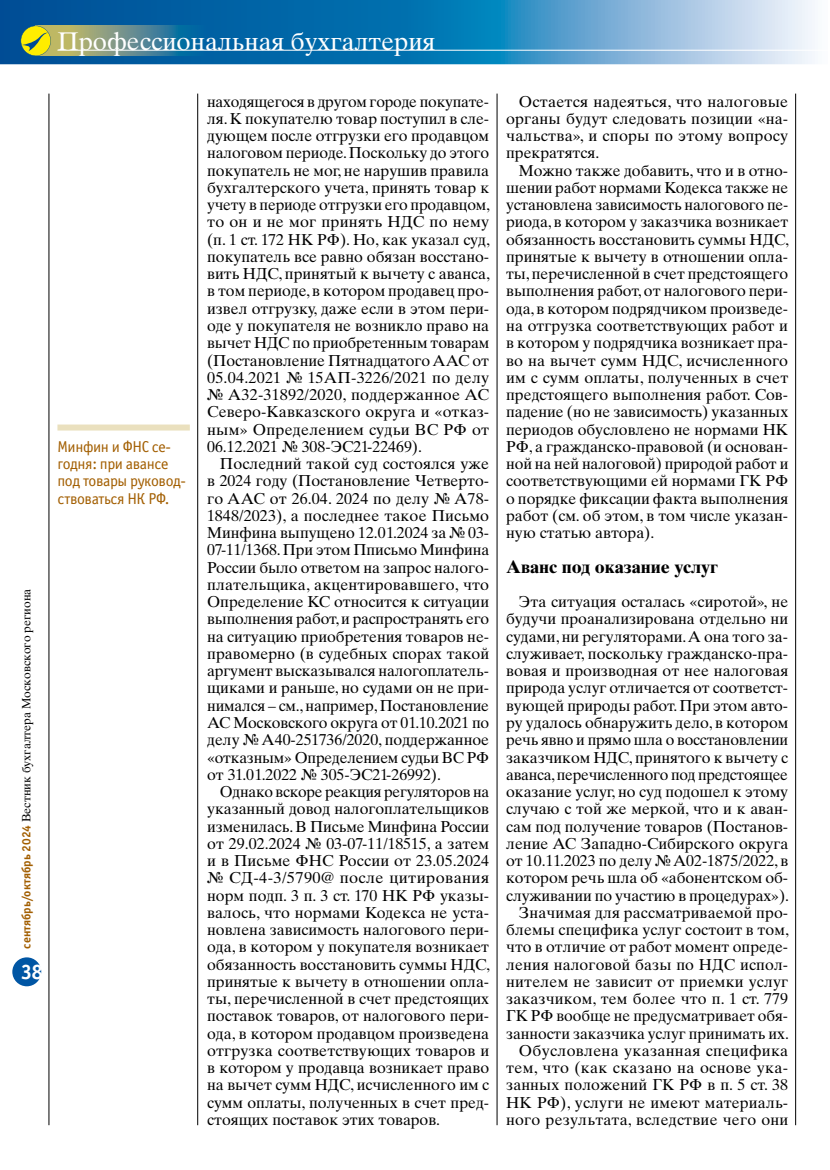
<style>
.page{position:relative;width:830px;height:1170px;background:#fff}
.page>*{position:absolute;margin:0;border:0;box-sizing:border-box;transform-origin:0 0}
.t1{font:25.5px "Times Ten Cyr Upright";color:#fff}
.t2{font:21px "Officina Sans Bold ITC";color:#fff}
.t3{font:700 18px "Times Ten Cyr";color:#000}
.t4{font:15.75px/17.2px "Times Ten Cyr Upright";color:#000;text-align:justify}
.t5{font:15.75px/17.2px "Officina Sans Book ITC";letter-spacing:-.025em;color:#a25e00}
.t6{font:12px "Times Ten Cyr Upright";color:#000}
.s1{font-family:"Officina Sans Bold ITC";color:#a25e00}
</style>
<div class="page">
<svg style="left:0;top:0;width:815px;height:64px;background:#408dbf"></svg>
<img style="left:51px;top:26px;width:154px;height:30px">
<svg style="left:21px;top:26px;width:30px;height:30px"></svg>
<div style="left:12px;top:957px;width:29px;height:29px;background:#0056a4;border-radius:50%"></div>
<hr style="left:57px;top:50px;width:772px;height:1px;background:#fff">
<div style="left:57px;top:424px;width:133px;height:6px;background:#eae0be"></div>
<hr style="left:49px;top:94px;width:1px;height:1031px;background:#000">
<hr style="left:197px;top:94px;width:1px;height:1031px;background:#000">
<hr style="left:496px;top:94px;width:1px;height:1031px;background:#000">
<hr style="left:795px;top:94px;width:1px;height:1031px;background:#000">
<h1 class="t1" style="left:57px;top:26px;width:379px">Профессиональная бухгалтерия</h1>
<p class="t5" style="left:57px;top:437px;width:130px">Минфин и ФНС се&shy;годня: при авансе под товары руковод&shy;ствоваться НК РФ.</p>
<p class="t6" style="left:19px;top:948px;width:362px;rotate:-90deg"><span class="s1">сентябрь/октябрь 2024</span> Вестник бухгалтера Московского региона</p>
<h2 class="t2" style="left:21px;top:957px;width:24px">38</h2>
<p class="t4" style="left:207px;top:93px;width:284px">находящегося в другом городе покупате&shy;ля. К покупателю товар поступил в сле&shy;дующем после отгрузки его продавцом налоговом периоде. Поскольку до этого покупатель не мог, не нарушив правила бухгалтерского учета, принять товар к учету в периоде отгрузки его продавцом, то он и не мог принять НДС по нему (п. 1 ст. 172 НК РФ). Но, как указал суд, покупатель все равно обязан восстано&shy;вить НДС, принятый к вычету с аванса, в том периоде, в котором продавец про&shy;извел отгрузку, даже если в этом пери&shy;оде у покупателя не возникло право на вычет НДС по приобретенным товарам (Постановление Пятнадцатого ААС от 05.04.2021 № 15АП-3226/2021 по делу № А32-31892/2020, поддержанное АС Северо-Кавказского округа и «отказ&shy;ным» Определением судьи ВС РФ от 06.12.2021 № 308-ЭС21-22469).</p>
<p class="t4" style="left:207px;top:455px;width:283px;text-indent:13px">Последний такой суд состоялся уже в 2024 году (Постановление Четверто&shy;го ААС от 26.04. 2024 по делу № А78- 1848/2023), а последнее такое Письмо Минфина выпущено 12.01.2024 за № 03- 07-11/1368. При этом Пписьмо Минфина России было ответом на запрос налого&shy;плательщика, акцентировавшего, что Определение КС относится к ситуации выполнения работ, и распространять его на ситуацию приобретения товаров не&shy;правомерно (в судебных спорах такой аргумент высказывался налогоплатель&shy;щиками и раньше, но судами он не при&shy;нимался – см., например, Постановление АС Московского округа от 01.10.2021 по делу № А40-251736/2020, поддержанное «отказным» Определением судьи ВС РФ от 31.01.2022 № 305-ЭС21-26992).</p>
<p class="t4" style="left:207px;top:783px;width:284px;text-indent:13px">Однако вскоре реакция регуляторов на указанный довод налогоплательщиков изменилась. В Письме Минфина России от 29.02.2024 № 03-07-11/18515, а затем и в Письме ФНС России от 23.05.2024 № СД-4-3/5790@ после цитирования норм подп. 3 п. 3 ст. 170 НК РФ указы&shy;валось, что нормами Кодекса не уста&shy;новлена зависимость налогового пери&shy;ода, в котором у покупателя возникает обязанность восстановить суммы НДС, принятые к вычету в отношении опла&shy;ты, перечисленной в счет предстоящих поставок товаров, от налогового пери&shy;ода, в котором продавцом произведена отгрузка соответствующих товаров и в котором у продавца возникает право на вычет сумм НДС, исчисленного им с сумм оплаты, полученных в счет пред&shy;стоящих поставок этих товаров.</p>
<p class="t4" style="left:506px;top:93px;width:283px;text-indent:13px">Остается надеяться, что налоговые органы будут следовать позиции «на&shy;чальства», и споры по этому вопросу прекратятся.</p>
<p class="t4" style="left:506px;top:162px;width:284px;text-indent:13px">Можно также добавить, что и в отно&shy;шении работ нормами Кодекса также не установлена зависимость налогового пе&shy;риода, в котором у заказчика возникает обязанность восстановить суммы НДС, принятые к вычету в отношении опла&shy;ты, перечисленной в счет предстоящего выполнения работ, от налогового пери&shy;ода, в котором подрядчиком произведе&shy;на отгрузка соответствующих работ и в котором у подрядчика возникает пра&shy;во на вычет сумм НДС, исчисленного им с сумм оплаты, полученных в счет предстоящего выполнения работ. Сов&shy;падение (но не зависимость) указанных периодов обусловлено не нормами НК РФ, а гражданско-правовой (и основан&shy;ной на ней налоговой) природой работ и соответствующими ей нормами ГК РФ о порядке фиксации факта выполнения работ (см. об этом, в том числе указан&shy;ную статью автора).</p>
<p class="t3" style="left:506px;top:555px;width:213px">Аванс под оказание услуг</p>
<p class="t4" style="left:506px;top:593px;width:284px;text-align:right">Эта ситуация осталась «сиротой», не будучи проанализирована отдельно ни судами, ни регуляторами. А она того за&shy;служивает, поскольку гражданско-пра&shy;вовая и производная от нее налоговая природа услуг отличается от соответст&shy;вующей природы работ. При этом авто&shy;ру удалось обнаружить дело, в котором речь явно и прямо шла о восстановлении заказчиком НДС, принятого к вычету с аванса, перечисленного под предстоящее оказание услуг, но суд подошел к этому случаю с той же меркой, что и к аван&shy;сам под получение товаров (Постанов&shy;ление АС Западно-Сибирского округа от 10.11.2023 по делу № А02-1875/2022, в котором речь шла об «абонентском об&shy;служивании по участию в процедурах»).<br>Значимая для рассматриваемой про&shy;блемы специфика услуг состоит в том, что в отличие от работ момент опреде&shy;ления налоговой базы по НДС испол&shy;нителем не зависит от приемки услуг заказчиком, тем более что п. 1 ст. 779<br>ГК РФ вообще не предусматривает обя&shy;занности заказчика услуг принимать их.<br>Обусловлена указанная специфика тем, что (как сказано на основе ука&shy;занных положений ГК РФ в п. 5 ст. 38<br>НК РФ), услуги не имеют материаль&shy;ного результата, вследствие чего они</p>
</div>
